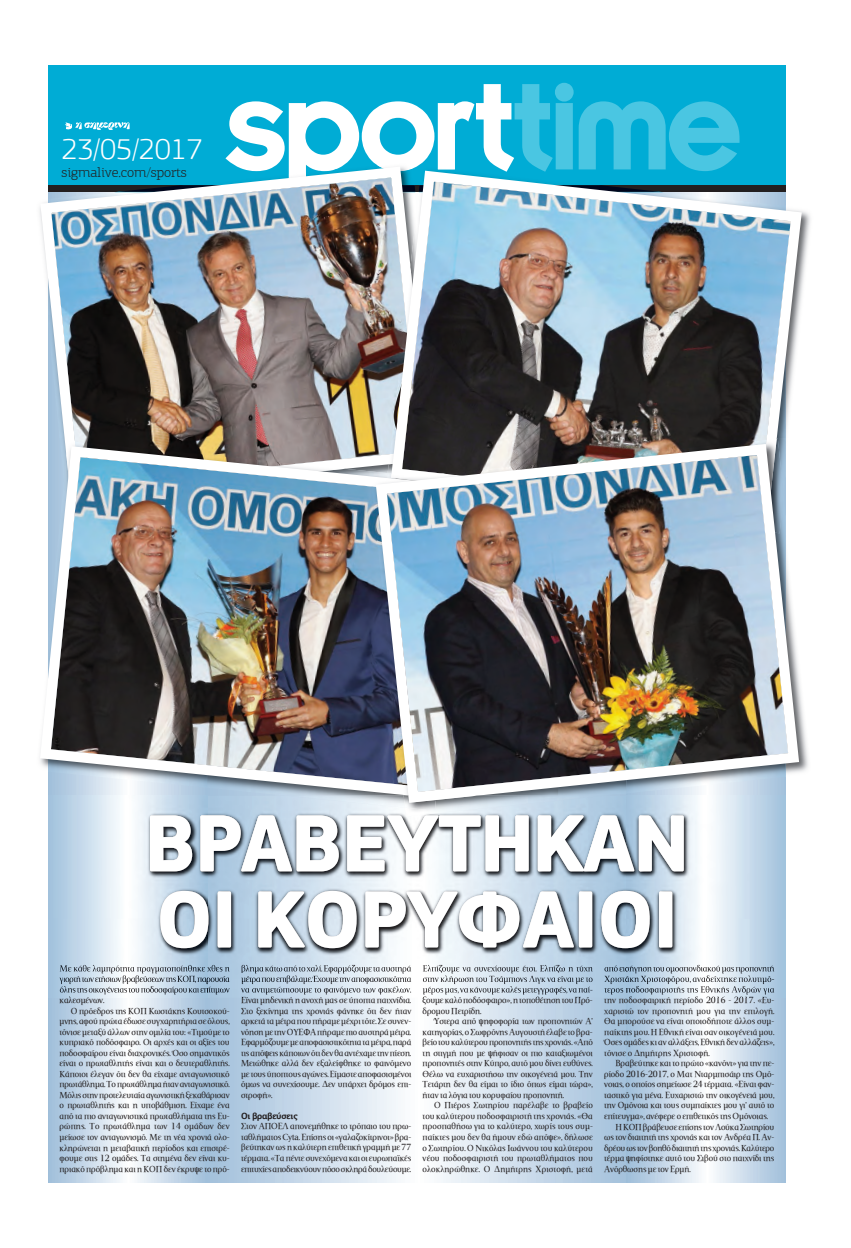
<style>
.page{position:relative;width:851px;height:1248px;background:#fff}
.page>*{position:absolute;margin:0;border:0;box-sizing:border-box;transform-origin:0 0}
.t1{font:700 84px/76px "PF Square Sans Pro";letter-spacing:-.02em;color:#fff}
.t2{font:300 30px "PF Square Sans Pro";letter-spacing:-.01em;color:#fff}
.t3{font:300 14px "PF Agora Slab Pro";letter-spacing:-.01em;color:#231f20;scale:1.05 1}
.t4{font:700 9px "PF Agora Slab Pro";letter-spacing:-.02em;color:#231f20}
.t5{font:8.8px/10.5px "PF Document";letter-spacing:-.01em;color:#231f20;text-align:justify;scale:1.05 1}
.t6{font:8.8px "PF Document";letter-spacing:.01em;color:#231f20;scale:1.05 1}
</style>
<div class="page">
<svg style="left:207px;top:997px;width:419px;height:185px"></svg>
<svg style="left:48px;top:997px;width:159px;height:185px;background:#ccdceb"></svg>
<svg style="left:626px;top:997px;width:159px;height:185px;background:#ccdceb"></svg>
<div style="left:48px;top:66px;width:737px;height:126px;background:#00acd5"></div>
<svg style="left:65px;top:122px;width:65px;height:8px"></svg>
<img style="left:39px;top:184px;width:346px;height:256px">
<img style="left:807px;top:213px;width:3px;height:34px">
<svg style="left:225px;top:83px;width:514px;height:108px"></svg>
<img style="left:385px;top:165px;width:422px;height:273px">
<img style="left:40px;top:440px;width:330px;height:355px">
<img style="left:804px;top:724px;width:4px;height:47px">
<img style="left:370px;top:438px;width:434px;height:357px">
<img style="left:48px;top:795px;width:738px;height:202px">
<svg style="left:60px;top:965px;width:8px;height:6px"></svg>
<img style="left:68px;top:964px;width:28px;height:7px">
<img style="left:59px;top:976px;width:29px;height:7px">
<img style="left:60px;top:985px;width:27px;height:7px">
<svg style="left:68px;top:996px;width:17px;height:1px"></svg>
<img style="left:241px;top:964px;width:28px;height:9px">
<img style="left:241px;top:976px;width:29px;height:7px">
<img style="left:241px;top:988px;width:32px;height:6px">
<svg style="left:241px;top:996px;width:29px;height:1px"></svg>
<img style="left:423px;top:964px;width:30px;height:9px">
<img style="left:423px;top:977px;width:16px;height:4px">
<img style="left:440px;top:975px;width:29px;height:8px">
<img style="left:422px;top:986px;width:32px;height:8px">
<img style="left:423px;top:996px;width:30px;height:1px">
<img style="left:604px;top:965px;width:22px;height:6px">
<img style="left:604px;top:975px;width:22px;height:8px">
<img style="left:604px;top:988px;width:22px;height:6px">
<svg style="left:626px;top:965px;width:14px;height:32px"></svg>
<img style="left:286px;top:795px;width:117px;height:12px">
<img style="left:405px;top:795px;width:200px;height:21px">
<img style="left:403px;top:795px;width:33px;height:15px">
<img style="left:408px;top:795px;width:68px;height:7px">
<img style="left:150px;top:815px;width:330px;height:56px">
<img style="left:160px;top:890px;width:359px;height:58px">
<h2 class="t2" style="left:61px;top:136px;width:143px">23/05/2017</h2>
<h3 class="t3" style="left:61px;top:167px;width:121px">sigmalive.com/sports</h3>
<h1 class="t1" style="left:144px;top:812px;width:546px">ΒΡΑΒΕΥΤΗΚΑΝ<br>ΟΙ ΚΟΡΥΦΑΙΟΙ</h1>
<p class="t5" style="left:60px;top:995px;width:44px">καλεσμένων.</p>
<p class="t5" style="left:71px;top:1005px;width:153px">Ο πρόεδρος της ΚΟΠ Κωστάκης Κουτσοκού-</p>
<p class="t5" style="left:60px;top:1016px;width:163px">μνης, αφού πρώτα έδωσε συγχαρητήρια σε όλους,</p>
<p class="t5" style="left:60px;top:1026px;width:163px">τόνισε μεταξύ άλλων στην ομιλία του: «Τιμούμε το</p>
<p class="t5" style="left:60px;top:1037px;width:163px">κυπριακό ποδόσφαιρο. Οι αρχές και οι αξίες του</p>
<p class="t5" style="left:60px;top:1047px;width:163px">ποδοσφαίρου είναι διαχρονικές. Όσο σημαντικός</p>
<p class="t5" style="left:60px;top:1058px;width:163px">είναι ο πρωταθλητής είναι και ο δευτεραθλητής.</p>
<p class="t5" style="left:60px;top:1069px;width:163px">Κάποιοι έλεγαν ότι δεν θα είχαμε ανταγωνιστικό</p>
<p class="t5" style="left:60px;top:1079px;width:163px">πρωτάθλημα. Τοπρωτάθλημα ήταν ανταγωνιστικό.</p>
<p class="t5" style="left:60px;top:1090px;width:163px">Μόλις στην προτελευταία αγωνιστική ξεκαθάρισαν</p>
<p class="t5" style="left:60px;top:1100px;width:163px">ο πρωταθλητής και η υποβάθμιση. Είχαμε ένα</p>
<p class="t5" style="left:60px;top:1111px;width:163px">από τα πιο ανταγωνιστικά πρωταθλήματα της Ευ-</p>
<p class="t6" style="left:60px;top:1122px;width:163px">ρώπης. Το πρωτάθλημα των 14 ομάδων δεν</p>
<p class="t5" style="left:60px;top:1132px;width:163px">μείωσε τον ανταγωνισμό. Με τη νέα χρονιά ολο-</p>
<p class="t5" style="left:60px;top:1142px;width:163px">κληρώνεται η μεταβατική περίοδος και επιστρέ-</p>
<p class="t5" style="left:60px;top:1153px;width:163px">φουμε στις 12 ομάδες. Τα στημένα δεν είναι κυ-</p>
<p class="t5" style="left:60px;top:1163px;width:163px">πριακό πρόβλημα και η ΚΟΠ δεν έκρυψε το πρό-</p>
<p class="t5" style="left:241px;top:995px;width:163px">Είναι μηδενική η ανοχή μας σε ύποπτα παιχνίδια.<br>Στο ξεκίνημα της χρονιάς φάνηκε ότι δεν ήταν αρκετά τα μέτρα που πήραμε μέχρι τότε. Σε συνεν&shy;νόηση με την ΟΥΕΦΑ πήραμε πιο αυστηρά μέτρα.<br>Εφαρμόζουμε με αποφασιστικότητα τα μέτρα, παρά τις απόψεις κάποιων ότιδεν θα αντέχαμε την πίεση.<br>Μειώθηκε αλλά δεν εξαλείφθηκε το φαινόμενο με τους ύποπτους αγώνες. Είμαστε αποφασισμένοι όμως να συνεχίσουμε. Δεν υπάρχει δρόμος επι&shy;στροφή».</p>
<p class="t4" style="left:241px;top:1111px;width:58px">Οι βραβεύσεις</p>
<p class="t5" style="left:241px;top:1121px;width:163px">Στον ΑΠΟΕΛ απονεμήθηκε το τρόπαιο του πρω&shy;ταθλήματος Cyta. Επίσης οι «γαλαζοκίτρινοι» βρα&shy;βεύτηκαν ως η καλύτερη επιθετική γραμμή με 77 τέρματα. «Τα πέντε συνεχόμενα καιοι ευρωπαϊκές επιτυχίες αποδεικνύουν πόσο σκληρά δουλεύουμε.</p>
<p class="t5" style="left:422px;top:995px;width:163px">ξουμε καλό ποδόσφαιρο», η τοποθέτηση του Πρό&shy;δρομου Πετρίδη.</p>
<p class="t5" style="left:422px;top:1016px;width:163px;text-indent:11px">Ύστερα από ψηφοφορία των προπονητών Α’ κατηγορίας, ο Σωφρόνης Αυγουστή έλαβε το βρα&shy;βείο του καλύτερου προπονητής της χρονιάς. «Από τη στιγμή που με ψήφισαν οι πιο καταξιωμένοι προπονητές στην Κύπρο, αυτό μου δίνει ευθύνες.<br>Θέλω να ευχαριστήσω την οικογένειά μου. Την Τετάρτη δεν θα είμαι το ίδιο όπως είμαι τώρα», ήταν τα λόγια του κορυφαίου προπονητή.</p>
<p class="t5" style="left:422px;top:1100px;width:164px;text-indent:11px">Ο Πιέρος Σωτηρίου παρέλαβε το βραβείο του καλύτερου ποδοσφαιριστή της χρονιάς. «Θα προσπαθήσω για το καλύτερο, χωρίς τους συμ&shy;παίκτες μου δεν θα ήμουν εδώ απόψε», δήλωσε ο Σωτηρίου. Ο Νικόλας Ιωάννου του καλύτερου νέου ποδοσφαιριστή του πρωταθλήματος που ολοκληρώθηκε. Ο Δημήτρης Χριστοφή, μετά</p>
<p class="t5" style="left:604px;top:995px;width:164px">την ποδοσφαιρική περίοδο 2016 - 2017. «Ευ&shy;χαριστώ τον προπονητή μου για την επιλογή.<br>Θα μπορούσε να είναι οποιοδήποτε άλλος συμ&shy;παίκτης μου. Η Εθνική είναι σαν οικογένειά μου.<br>Όσες ομάδες κι αν αλλάξεις, Εθνική δεν αλλάζεις», τόνισε ο Δημήτρης Χριστοφή.</p>
<p class="t5" style="left:615px;top:1058px;width:153px">Βραβεύτηκε και το πρώτο «κανόνι» για την πε-</p>
<p class="t5" style="left:604px;top:1069px;width:163px">ρίοδο 2016-2017, ο Ματ Νταρμπισάιρ της Ομό-</p>
<p class="t5" style="left:604px;top:1079px;width:163px">νοιας, ο οποίος σημείωσε 24 τέρματα. «Είναι φαν-</p>
<p class="t5" style="left:604px;top:1090px;width:163px">ταστικό για μένα. Ευχαριστώ την οικογένειά μου,</p>
<p class="t5" style="left:604px;top:1100px;width:163px">την Ομόνοια και τους συμπαίκτες μου γι’ αυτό το</p>
<p class="t5" style="left:604px;top:1111px;width:158px">επίτευγμα», ανέφερε ο επιθετικός της Ομόνοιας.</p>
<p class="t5" style="left:615px;top:1121px;width:153px">Η ΚΟΠ βράβευσε επίσης τον Λούκα Σωτηρίου</p>
<p class="t5" style="left:604px;top:1132px;width:163px">ως τον διαιτητή της χρονιάς και τον Ανδρέα Π. Αν-</p>
<p class="t5" style="left:604px;top:1142px;width:163px">δρέου ως τον βοηθό διαιτητή της χρονιάς. Καλύτερο</p>
<p class="t5" style="left:604px;top:1153px;width:163px">τέρμα ψηφίστηκε αυτό του Σιβού στο παιχνίδι της</p>
<p class="t5" style="left:604px;top:1163px;width:84px">Ανόρθωσης με τον Ερμή.</p>
</div>
